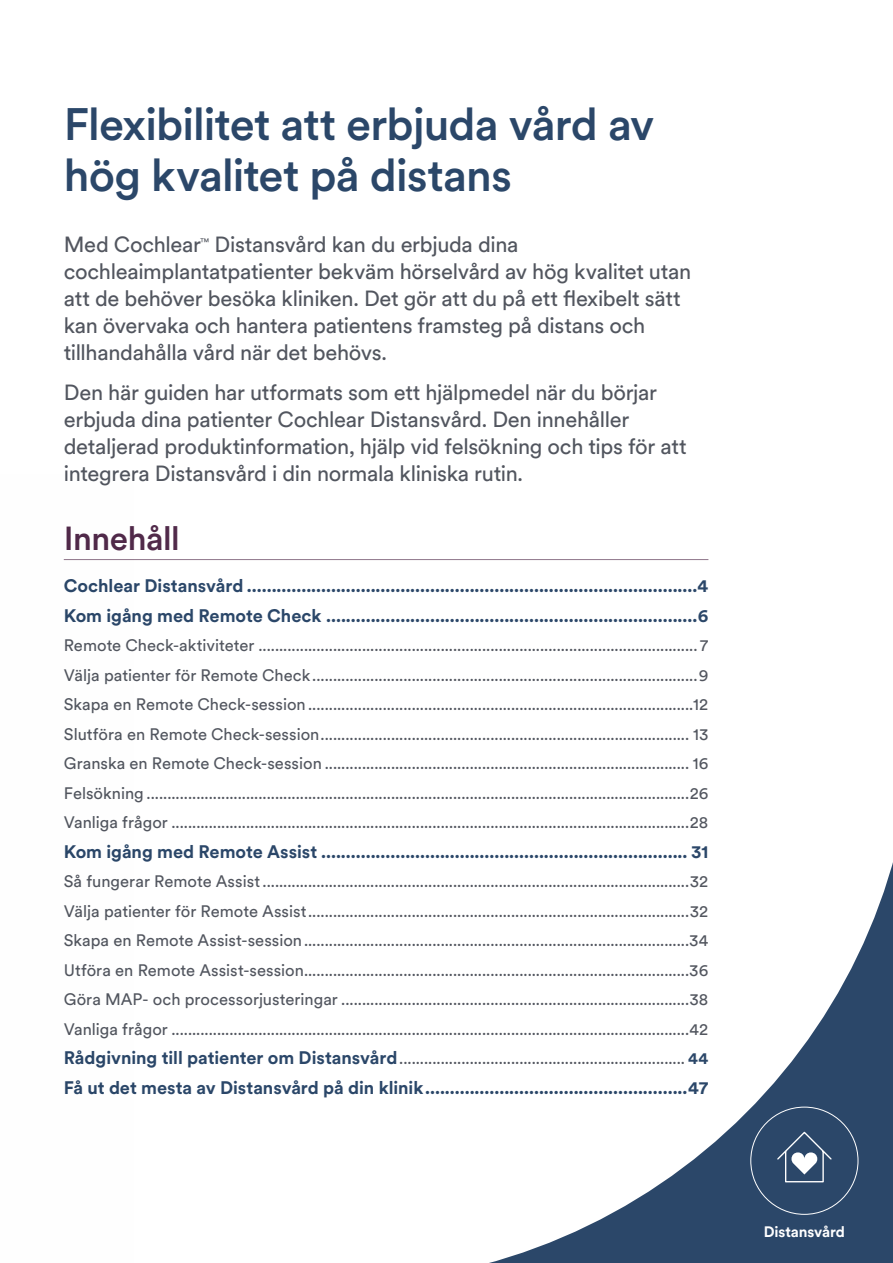
<style>
.page{position:relative;width:893px;height:1263px;background:#fff}
.page>*{position:absolute;margin:0;border:0;box-sizing:border-box;transform-origin:0 0}
.t1{font:500 45px/51px "Circular XX";letter-spacing:-.02em;color:#2b4769}
.t2{font:500 33px "Circular XX";letter-spacing:-.015em;color:#512a4a}
.t3{font:21.75px/27px "Circular XX";letter-spacing:-.015em;color:#52565f}
.t4{font:700 18px/29.5px "Circular XX";color:#2b4769}
.t5{font:16.5px/29.5px "Circular XX";color:#52565f;text-align:justify}
.t6{font:700 15px "Circular Std";letter-spacing:-.01em;color:#fff}
.s1{font-weight:700;font-size:18px;color:#2b4769}
.s2{font-weight:700;color:#2b4769}
</style>
<div class="page">
<hr style="left:64px;top:559px;width:644px;height:1px;background:#512a4a">
<div style="left:0;top:474px;width:134px;height:789px;background:#fefefe"></div>
<svg style="left:489px;top:862px;width:404px;height:401px"></svg>
<div style="left:751px;top:1107px;width:107px;height:107px;background:#2b4769;border-radius:50%"></div>
<svg style="left:777px;top:1131px;width:55px;height:52px"></svg>
<h1 class="t1" style="left:64px;top:97px;width:592px">Flexibilitet att erbjuda vård av hög kvalitet på distans</h1>
<p class="t3" style="left:64px;top:230px;width:629px">Med Cochlear<sup>™</sup> Distansvård kan du erbjuda dina cochleaimplantatpatienter bekväm hörselvård av hög kvalitet utan att de behöver besöka kliniken. Det gör att du på ett flexibelt sätt kan övervaka och hantera patientens framsteg på distans och tillhandahålla vård när det behövs.</p>
<p class="t3" style="left:64px;top:378px;width:624px">Den här guiden har utformats som ett hjälpmedel när du börjar erbjuda dina patienter Cochlear Distansvård. Den innehåller detaljerad produktinformation, hjälp vid felsökning och tips för att integrera Distansvård i din normala kliniska rutin.</p>
<h2 class="t2" style="left:64px;top:516px;width:117px">Innehåll</h2>
<p class="t4" style="left:64px;top:570px;width:646px">Cochlear Distansvård ...........................................................................................4<br>Kom igång med Remote Check ...........................................................................6</p>
<p class="t5" style="left:64px;top:630px;width:646px">Remote Check-aktiviteter .......................................................................................................... 7<br>Välja patienter för Remote Check.............................................................................................9<br>Skapa en Remote Check-session .............................................................................................12<br>Slutföra en Remote Check-session......................................................................................... 13<br>Granska en Remote Check-session ........................................................................................ 16<br>Felsökning ...................................................................................................................................26<br>Vanliga frågor .............................................................................................................................28</p>
<p class="t4" style="left:64px;top:836px;width:646px">Kom igång med Remote Assist .......................................................................... 31</p>
<p class="t5" style="left:64px;top:866px;width:646px">Så fungerar Remote Assist.......................................................................................................32<br>Välja patienter för Remote Assist............................................................................................32<br>Skapa en Remote Assist-session.............................................................................................34<br>Utföra en Remote Assist-session.............................................................................................36<br>Göra MAP- och processorjusteringar ....................................................................................38<br>Vanliga frågor .............................................................................................................................42<br><span class="s1">Rådgivning till patienter om Distansvård</span>..................................................................... <span class="s2">44</span></p>
<p class="t4" style="left:64px;top:1072px;width:646px">Få ut det mesta av Distansvård på din klinik.....................................................47</p>
<p class="t6" style="left:764px;top:1222px;width:83px">Distansvård</p>
</div>
